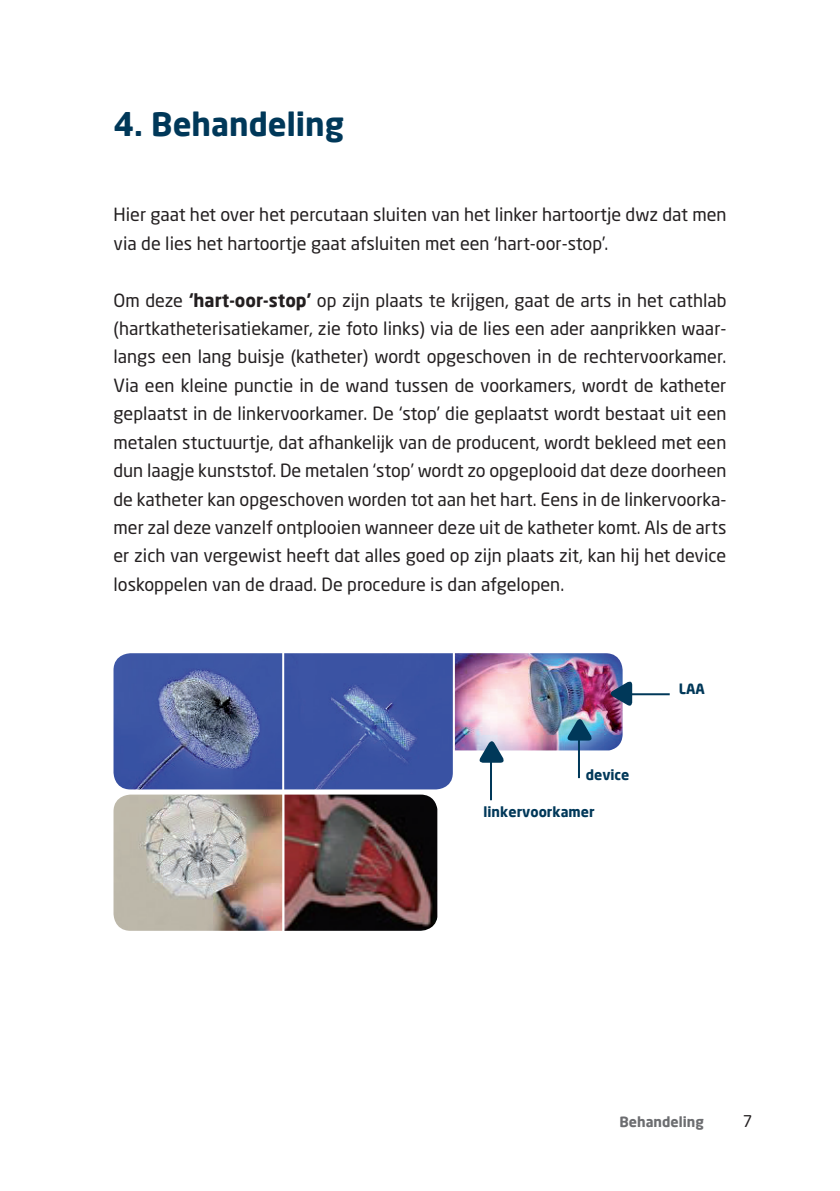
<style>
.page{position:relative;width:840px;height:1191px;background:#fff}
.page>*{position:absolute;margin:0;border:0;box-sizing:border-box;transform-origin:0 0}
.t1{font:700 32px "Neo Sans";color:#003859}
.t2{font:18px/28.4px "Neo Sans";color:#231f20}
.t3{font:16px "Neo Sans";color:#231f20}
.t4{font:700 14px "Neo Sans";color:#003859}
.t5{font:700 14px "Neo Sans";color:#6c6d70}
.s1{font-weight:700}
</style>
<div class="page">
<img style="left:113px;top:653px;width:339px;height:136px">
<img style="left:454px;top:653px;width:168px;height:97px">
<svg style="left:607px;top:679px;width:24px;height:28px"></svg>
<svg style="left:477px;top:738px;width:28px;height:24px"></svg>
<svg style="left:565px;top:716px;width:28px;height:24px"></svg>
<hr style="left:621px;top:693px;width:48px;height:2px;background:#003859">
<hr style="left:489px;top:752px;width:2px;height:48px;background:#003859">
<hr style="left:577px;top:730px;width:2px;height:48px;background:#003859">
<hr style="left:282px;top:652px;width:2px;height:138px;background:#fff">
<img style="left:113px;top:794px;width:324px;height:136px">
<hr style="left:282px;top:794px;width:2px;height:137px;background:#fff">
<h1 class="t1" style="left:113px;top:104px;width:232px">4. Behandeling</h1>
<p class="t2" style="left:113px;top:200px;width:614px">Hier gaat het over het percutaan sluiten van het linker hartoortje dwz dat men via de lies het hartoortje gaat afsluiten met een ‘hart-oor-stop’.</p>
<p class="t2" style="left:113px;top:285px;width:614px;text-align:justify">Om deze <span class="s1">‘hart-oor-stop’</span> op zijn plaats te krijgen, gaat de arts in het cathlab (hartkatheterisatiekamer, zie foto links) via de lies een ader aanprikken waar&shy;langs een lang buisje (katheter) wordt opgeschoven in de rechtervoorkamer.<br>Via een kleine punctie in de wand tussen de voorkamers, wordt de katheter geplaatst in de linkervoorkamer. De ‘stop’ die geplaatst wordt bestaat uit een metalen stuctuurtje, dat afhankelijk van de producent, wordt bekleed met een dun laagje kunststof. De metalen ‘stop’ wordt zo opgeplooid dat deze doorheen de katheter kan opgeschoven worden tot aan het hart. Eens in de linkervoorka&shy;mer zal deze vanzelf ontplooien wanneer deze uit de katheter komt. Als de arts er zich van vergewist heeft dat alles goed op zijn plaats zit, kan hij het device loskoppelen van de draad. De procedure is dan afgelopen.</p>
<p class="t4" style="left:585px;top:766px;width:45px">device</p>
<p class="t4" style="left:483px;top:803px;width:112px">linkervoorkamer</p>
<p class="t4" style="left:678px;top:679px;width:27px">LAA</p>
<p class="t5" style="left:619px;top:1112px;width:86px">Behandeling</p>
<p class="t3" style="left:742px;top:1111px;width:11px">7</p>
</div>
